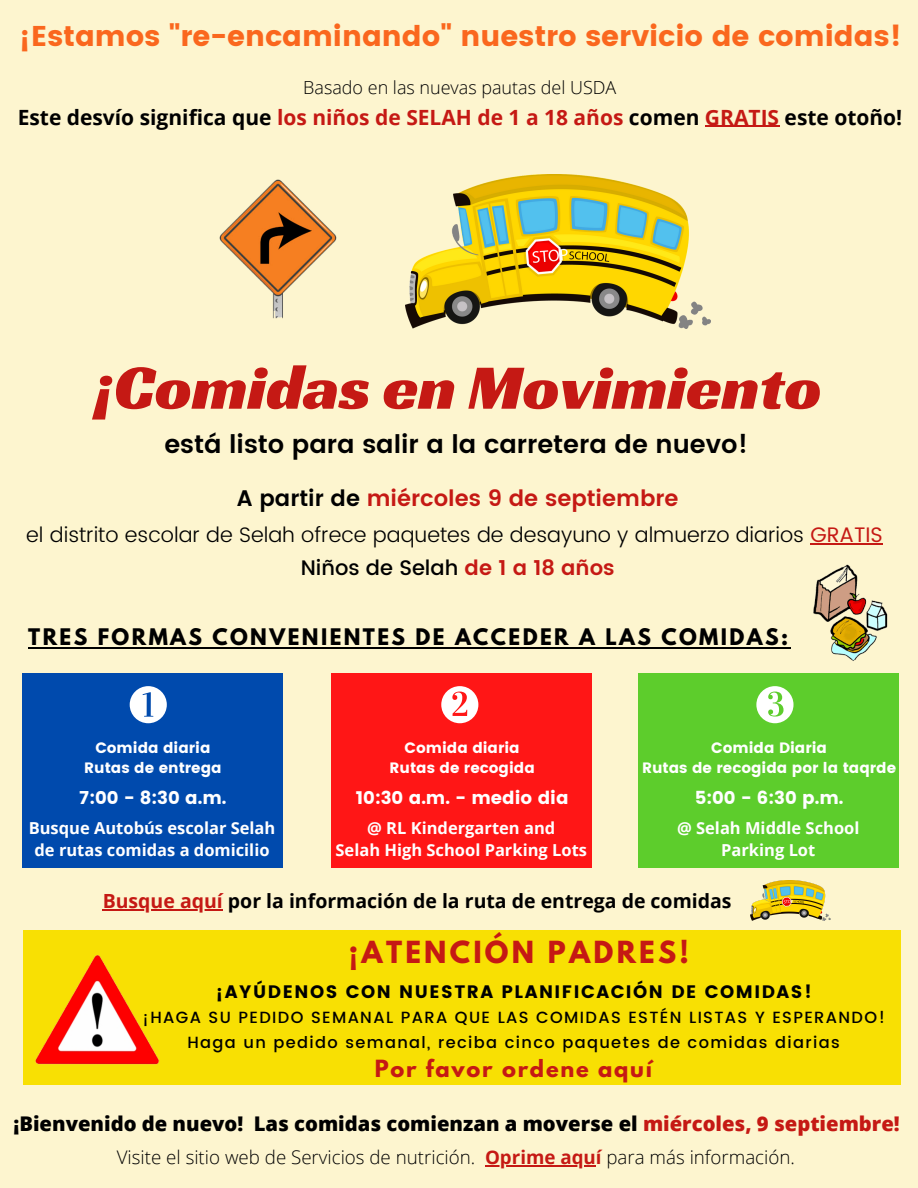
<style>
.page{position:relative;width:918px;height:1188px;background:#fdf5cf}
.page>*{position:absolute;margin:0;border:0;box-sizing:border-box;transform-origin:0 0}
.t1{font:64.5px "Racing Sans One";color:#c51914}
.t2{font:28.5px "Poppins";color:#fa671e}
.t3{font:700 27px "League Spartan";letter-spacing:.12em;color:#c51914}
.t4{font:600 25.5px "Poppins";color:#000}
.t5{font:600 22.5px "Poppins";color:#c51914}
.t6{font:300 21px/33.6px "Poppins";color:#000;text-align:center}
.t7{font:700 21px "Open Sans";color:#000}
.t8{font:700 21px "League Spartan";letter-spacing:.085em;color:#c51914}
.t9{font:800 20.25px "Open Sans";color:#000}
.t10{font:700 20.25px "League Spartan";letter-spacing:.12em;color:#000}
.t11{font:700 19.5px "Open Sans";color:#000}
.t12{font:300 18.75px "Open Sans";color:#000}
.t13{font:18px "Poppins";color:#fff}
.t14{font:18px "Poppins";letter-spacing:.085em;color:#000}
.t15{font:300 18px "Open Sans";color:#000}
.t16{font:700 16.5px/22.5px "Open Sans";color:#fff;text-align:center}
.t17{font:500 16.2px/24.3px "Poppins";letter-spacing:.085em;color:#000;text-align:center}
.t18{font:15px/20.2px "Poppins";color:#fff;text-align:center}
.s1{color:#c51914}
.s2{color:#000}
.s3{font-weight:400;color:#c51914}
.s4{font-weight:500}
.s5{font-weight:600;color:#c51914}
.s6{font-weight:700;color:#c51914}
</style>
<div class="page">
<div style="left:23px;top:930px;width:877px;height:154px;background:#f8e003"></div>
<img style="left:406px;top:175px;width:305px;height:154px">
<div style="left:22px;top:673px;width:261px;height:195px;background:#004aad"></div>
<div style="left:331px;top:673px;width:261px;height:195px;background:#ff1616"></div>
<div style="left:638px;top:673px;width:261px;height:195px;background:#5dcd2c"></div>
<svg style="left:130px;top:686px;width:37px;height:37px"></svg>
<svg style="left:441px;top:686px;width:37px;height:37px"></svg>
<svg style="left:756px;top:686px;width:38px;height:37px"></svg>
<img style="left:35px;top:955px;width:124px;height:110px">
<img style="left:219px;top:179px;width:118px;height:140px">
<img style="left:813px;top:564px;width:75px;height:97px">
<hr style="left:28px;top:647px;width:763px;height:1px;background:#000">
<hr style="left:810px;top:544px;width:73px;height:1px;background:#c51914">
<hr style="left:485px;top:1165px;width:111px;height:1px;background:#c51914">
<hr style="left:705px;top:126px;width:74px;height:1px;background:#c51914">
<hr style="left:103px;top:910px;width:120px;height:1px;background:#c51914">
<img style="left:751px;top:880px;width:80px;height:41px">
<h2 class="t2" style="left:18px;top:19px;width:885px">¡Estamos "re-encaminando" nuestro servicio de comidas!</h2>
<p class="t15" style="left:303px;top:75px;width:315px">Basado en las nuevas pautas del USDA</p>
<p class="t7" style="left:18px;top:102px;width:886px">Este desvío significa que <span class="s1">los niños de SELAH de 1 a 18 años</span> comen <span class="s1">GRATIS</span> este otoño!</p>
<h1 class="t1" style="left:95px;top:346px;width:729px">¡Comidas en Movimiento</h1>
<h3 class="t4" style="left:164px;top:429px;width:585px">está listo para salir a la carretera de nuevo!</h3>
<h3 class="t5" style="left:237px;top:486px;width:443px"><span class="s2">A partir de</span> miércoles 9 de septiembre</h3>
<p class="t6" style="left:26px;top:518px;width:858px">el distrito escolar de Selah ofrece paquetes de desayuno y almuerzo diarios <span class="s3">GRATIS<br></span><span class="s4">Niños de Selah</span> <span class="s5">de 1 a 18 años</span></p>
<p class="t10" style="left:28px;top:627px;width:762px">TRES FORMAS CONVENIENTES DE ACCEDER A LAS COMIDAS:</p>
<p class="t18" style="left:84px;top:738px;width:139px">Comida diaria<br>Rutas de entrega</p>
<p class="t13" style="left:79px;top:788px;width:149px">7:00 - 8:30 a.m.</p>
<p class="t16" style="left:29px;top:816px;width:248px">Busque Autobús escolar Selah de rutas comidas a domicilio</p>
<p class="t18" style="left:642px;top:738px;width:256px">Comida Diaria<br>Rutas de recogida por la taqrde</p>
<p class="t13" style="left:695px;top:788px;width:150px">5:00 - 6:30 p.m.</p>
<p class="t16" style="left:677px;top:816px;width:184px">@ Selah Middle School<br>Parking Lot</p>
<p class="t11" style="left:103px;top:888px;width:630px"><span class="s1">Busque aquí</span> por la información de la ruta de entrega de comidas</p>
<p class="t18" style="left:390px;top:738px;width:147px">Comida diaria<br>Rutas de recogida</p>
<p class="t13" style="left:356px;top:788px;width:214px">10:30 a.m. - medio dia</p>
<p class="t16" style="left:336px;top:816px;width:253px">@ RL Kindergarten and<br>Selah High School Parking Lots</p>
<h3 class="t3" style="left:349px;top:939px;width:341px">¡ATENCIÓN PADRES!</h3>
<p class="t14" style="left:215px;top:981px;width:598px">¡AYÚDENOS CON NUESTRA PLANIFICACIÓN DE COMIDAS!</p>
<p class="t17" style="left:142px;top:1006px;width:745px">¡HAGA SU PEDIDO SEMANAL PARA QUE LAS COMIDAS ESTÉN LISTAS Y ESPERANDO!<br>Haga un pedido semanal, reciba cinco paquetes de comidas diarias</p>
<p class="t8" style="left:375px;top:1058px;width:279px">Por favor ordene aquí</p>
<p class="t9" style="left:14px;top:1109px;width:888px">¡Bienvenido de nuevo! Las comidas comienzan a moverse el <span class="s1">miércoles, 9 septiembre!</span></p>
<p class="t12" style="left:117px;top:1144px;width:680px">Visite el sitio web de Servicios de nutrición. <span class="s6">Oprime aquí</span> para más información.</p>
</div>
